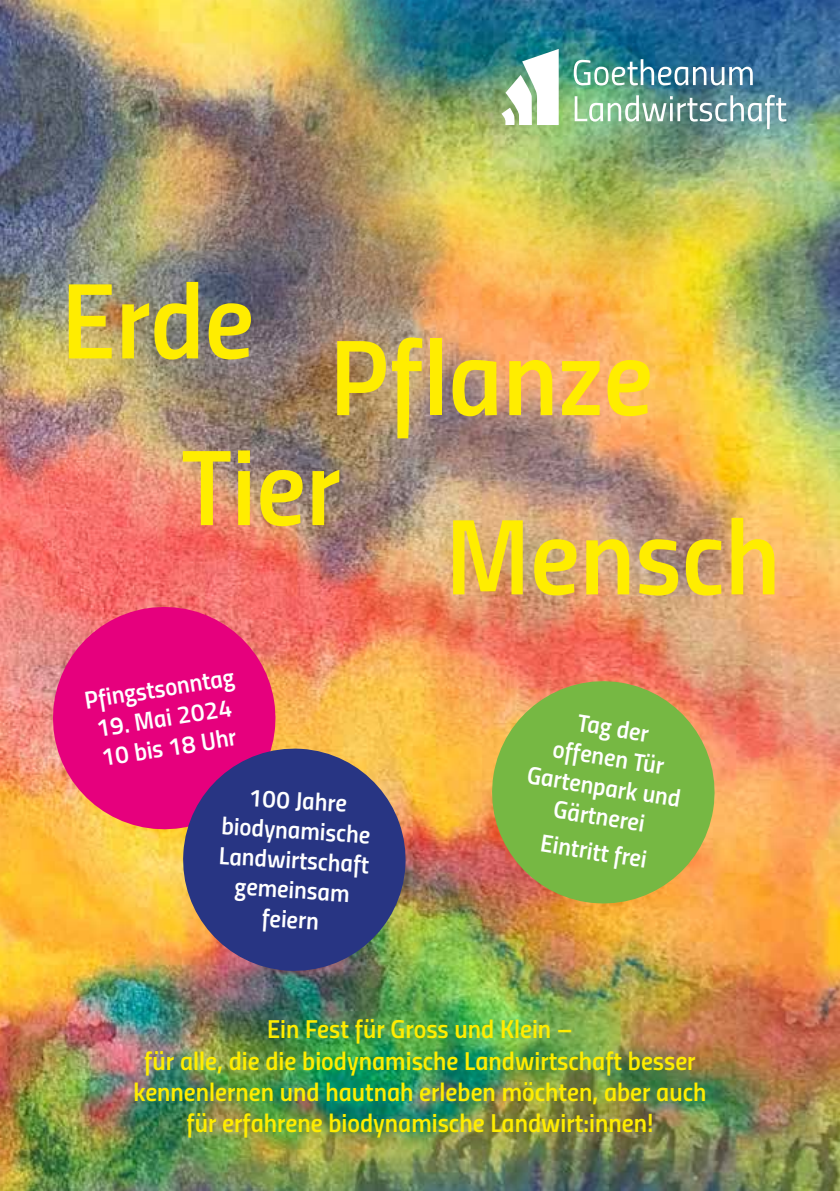
<style>
.page{position:relative;width:840px;height:1191px;background:#fff}
.page>*{position:absolute;margin:0;border:0;box-sizing:border-box;transform-origin:0 0}
.t1{font:108px/110px "Titillium Semibold Upright";color:#ffed00}
.t2{font:26px/31.2px "Titillium Semibold Upright";color:#ffed00;text-align:center}
.t3{font:24.8px/29.8px "Titillium Semibold Upright";color:#fff;text-align:center}
</style>
<div class="page">
<img style="left:0;top:0;width:839px;height:1191px">
<img style="left:219px;top:0;width:620px;height:334px">
<svg style="left:45px;top:599px;width:238px;height:238px;background:#e92b77"></svg>
<svg style="left:179px;top:745px;width:230px;height:229px;background:#544778"></svg>
<svg style="left:483px;top:673px;width:239px;height:238px;background:#9baa49"></svg>
<svg style="left:501px;top:49px;width:57px;height:76px"></svg>
<img style="left:573px;top:59px;width:179px;height:26px">
<img style="left:574px;top:95px;width:212px;height:34px">
<h1 class="t1" style="left:61px;top:259px;width:194px">Erde</h1>
<h1 class="t1" style="left:181px;top:316px;width:472px;text-indent:148px">Pflanze<br>Tier</h1>
<h1 class="t1" style="left:445px;top:495px;width:336px">Mensch</h1>
<p class="t3" style="left:82px;top:684px;width:152px;rotate:-9deg">Pfingstsonntag</p>
<p class="t3" style="left:94px;top:712px;width:139px;text-align:left;rotate:-9deg">19. Mai 2024<br>10 bis 18 Uhr</p>
<p class="t3" style="left:224px;top:779px;width:152px;rotate:4deg">100 Jahre biodynamische<br>Landwirtschaft gemeinsam feiern</p>
<p class="t3" style="left:539px;top:699px;width:156px;rotate:9deg">Tag der<br>offenen Tür<br>Gartenpark und<br>Gärtnerei</p>
<p class="t3" style="left:543px;top:826px;width:109px;rotate:9deg">Eintritt frei</p>
<p class="t2" style="left:133px;top:1012px;width:574px">Ein Fest für Gross und Klein –<br>für alle, die die biodynamische Landwirtschaft besser kennenlernen und hautnah erleben möchten, aber auch für erfahrene biodynamische Landwirt:innen!</p>
</div>
